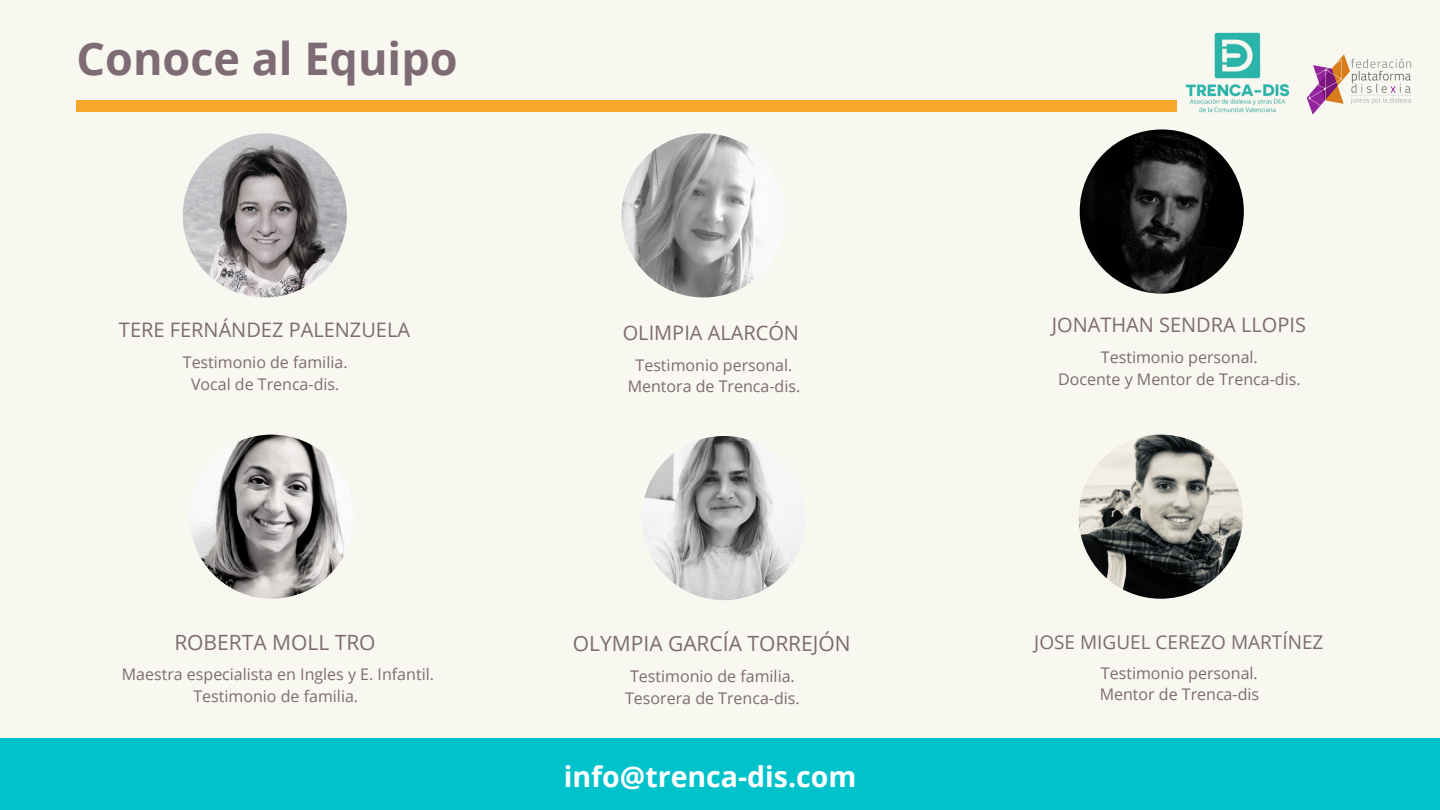
<style>
.page{position:relative;width:1440px;height:810px;background:#f8f7f0}
.page>*{position:absolute;margin:0;border:0;box-sizing:border-box;transform-origin:0 0}
.t1{font:700 45px "Open Sans";color:#7e6b73}
.t2{font:700 28.5px "Open Sans";color:#fff}
.t3{font:21px "Open Sans";color:#7e6b73}
.t4{font:20px "Open Sans";color:#7e6b73}
.t5{font:19px "Open Sans";color:#7e6b73}
.t6{font:16px/21.8px "Open Sans";color:#7e6b73;text-align:center}
</style>
<div class="page">
<div style="left:0;top:738px;width:1440px;height:72px;background:#00c2cb"></div>
<div style="left:77px;top:100px;width:1100px;height:12px;background:#f9a72b"></div>
<img style="left:183px;top:133px;width:164px;height:164px;border-radius:50%">
<img style="left:1080px;top:129px;width:164px;height:165px;border-radius:50%">
<img style="left:622px;top:133px;width:164px;height:164px;border-radius:50%">
<img style="left:642px;top:436px;width:164px;height:164px;border-radius:50%">
<img style="left:1079px;top:435px;width:164px;height:164px;border-radius:50%">
<img style="left:1185px;top:32px;width:102px;height:81px">
<img style="left:1287px;top:54px;width:125px;height:61px">
<img style="left:190px;top:435px;width:164px;height:164px;border-radius:50%">
<h1 class="t1" style="left:77px;top:27px;width:383px">Conoce al Equipo</h1>
<p class="t4" style="left:119px;top:316px;width:293px">TERE FERNÁNDEZ PALENZUELA</p>
<p class="t6" style="left:183px;top:351px;width:166px">Testimonio de familia.<br>Vocal de Trenca-dis.</p>
<h3 class="t3" style="left:174px;top:627px;width:203px">ROBERTA MOLL TRO</h3>
<p class="t6" style="left:122px;top:663px;width:314px">Maestra especialista en Ingles y E. Infantil.<br>Testimonio de familia.</p>
<p class="t4" style="left:623px;top:319px;width:178px">OLIMPIA ALARCÓN</p>
<p class="t6" style="left:628px;top:353px;width:174px">Testimonio personal.<br>Mentora de Trenca-dis.</p>
<h3 class="t3" style="left:573px;top:629px;width:279px">OLYMPIA GARCÍA TORREJÓN</h3>
<p class="t6" style="left:625px;top:665px;width:176px">Testimonio de familia.<br>Tesorera de Trenca-dis.</p>
<h2 class="t2" style="left:564px;top:757px;width:294px">info@trenca-dis.com</h2>
<p class="t4" style="left:1052px;top:311px;width:256px">JONATHAN SENDRA LLOPIS</p>
<p class="t6" style="left:1058px;top:346px;width:244px">Testimonio personal.<br>Docente y Mentor de Trenca-dis.</p>
<p class="t5" style="left:1034px;top:628px;width:291px">JOSE MIGUEL CEREZO MARTÍNEZ</p>
<p class="t6" style="left:1100px;top:662px;width:161px;text-align:left">Testimonio personal.<br>Mentor de Trenca-dis</p>
</div>
